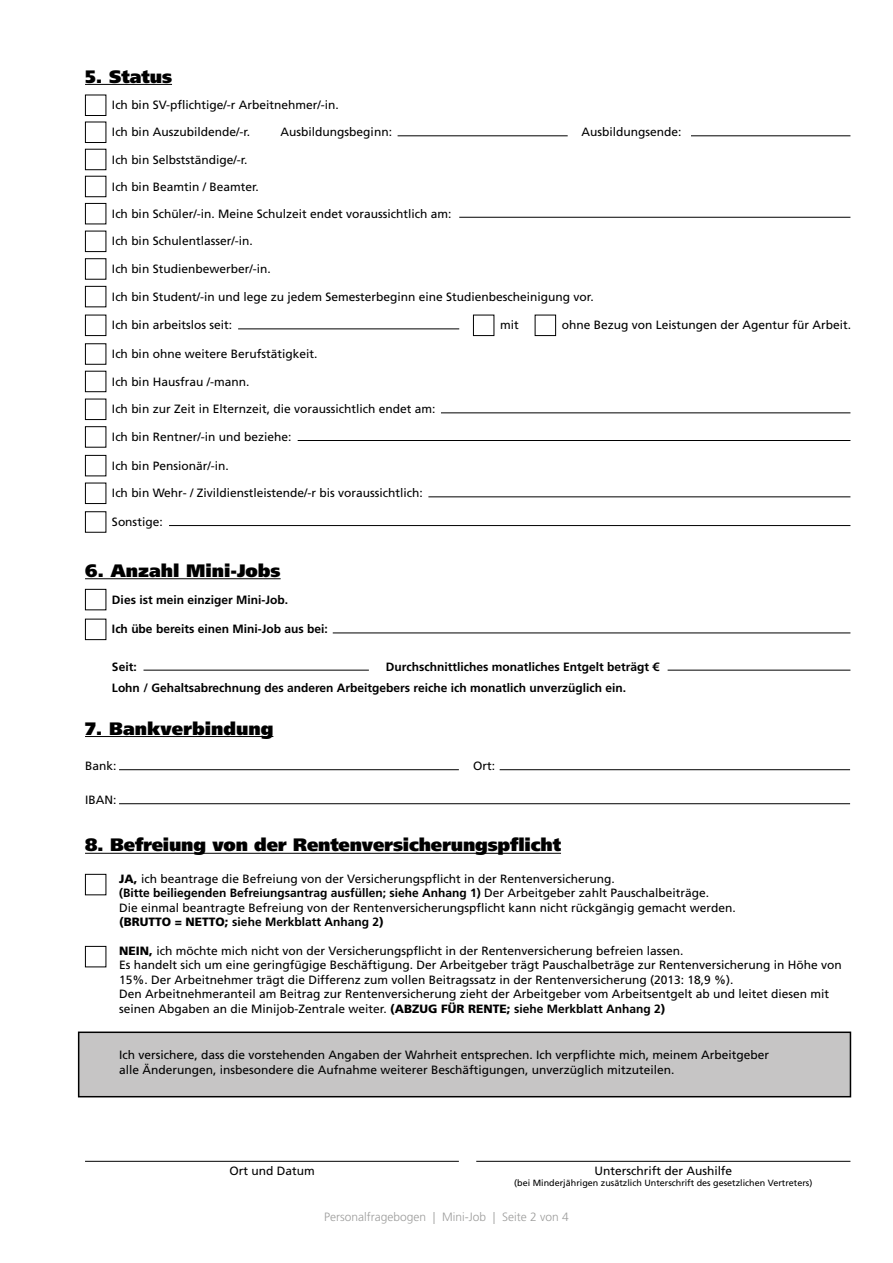
<style>
.page{position:relative;width:893px;height:1263px;background:#fff}
.page>*{position:absolute;margin:0;border:0;box-sizing:border-box;transform-origin:0 0}
.t1{font:900 18px "Frutiger LT Pro";letter-spacing:-.01em;color:#000}
.t2{font:12px/14.4px "Frutiger LT Pro";color:#000}
.t3{font:700 12px "Frutiger LT Pro";color:#000}
.t4{font:300 12px "Frutiger LT Pro";color:#9d9d9c}
.t5{font:9px "Frutiger LT Pro";color:#000}
.s1{font-weight:900}
.s2{font-weight:400}
.s3{font-weight:700}
</style>
<div class="page">
<div style="left:79px;top:1032px;width:771px;height:65px;background:#c6c5c5"></div>
<div style="left:78px;top:1031px;width:773px;height:66px;border:2px solid #000"></div>
<hr style="left:85px;top:1161px;width:374px;height:1px;background:#000">
<hr style="left:476px;top:1161px;width:374px;height:1px;background:#000">
<hr style="left:85px;top:853px;width:476px;height:1px;background:#000">
<div style="left:85px;top:946px;width:21px;height:21px;border:1px solid #000"></div>
<div style="left:85px;top:874px;width:21px;height:21px;border:1px solid #000"></div>
<div style="left:85px;top:95px;width:21px;height:21px;border:1px solid #000"></div>
<div style="left:85px;top:122px;width:21px;height:21px;border:1px solid #000"></div>
<div style="left:85px;top:149px;width:21px;height:21px;border:1px solid #000"></div>
<div style="left:85px;top:176px;width:21px;height:21px;border:1px solid #000"></div>
<div style="left:85px;top:203px;width:21px;height:21px;border:1px solid #000"></div>
<div style="left:85px;top:399px;width:21px;height:21px;border:1px solid #000"></div>
<div style="left:85px;top:483px;width:21px;height:21px;border:1px solid #000"></div>
<div style="left:85px;top:511px;width:21px;height:22px;border:1px solid #000"></div>
<div style="left:85px;top:426px;width:21px;height:22px;border:1px solid #000"></div>
<div style="left:85px;top:371px;width:21px;height:21px;border:1px solid #000"></div>
<div style="left:85px;top:455px;width:21px;height:21px;border:1px solid #000"></div>
<div style="left:85px;top:315px;width:21px;height:21px;border:1px solid #000"></div>
<div style="left:473px;top:315px;width:21px;height:21px;border:1px solid #000"></div>
<div style="left:85px;top:231px;width:21px;height:21px;border:1px solid #000"></div>
<div style="left:85px;top:258px;width:21px;height:22px;border:1px solid #000"></div>
<div style="left:85px;top:343px;width:21px;height:22px;border:1px solid #000"></div>
<div style="left:85px;top:286px;width:21px;height:21px;border:1px solid #000"></div>
<div style="left:535px;top:315px;width:21px;height:21px;border:1px solid #000"></div>
<hr style="left:459px;top:217px;width:391px;height:1px;background:#000">
<hr style="left:441px;top:412px;width:409px;height:1px;background:#000">
<hr style="left:428px;top:496px;width:422px;height:1px;background:#000">
<hr style="left:169px;top:525px;width:681px;height:1px;background:#000">
<hr style="left:298px;top:440px;width:552px;height:1px;background:#000">
<hr style="left:238px;top:328px;width:221px;height:1px;background:#000">
<hr style="left:398px;top:135px;width:170px;height:1px;background:#000">
<hr style="left:691px;top:135px;width:159px;height:1px;background:#000">
<hr style="left:85px;top:84px;width:87px;height:1px;background:#000">
<div style="left:85px;top:619px;width:21px;height:21px;border:1px solid #000"></div>
<div style="left:85px;top:589px;width:21px;height:21px;border:1px solid #000"></div>
<hr style="left:333px;top:632px;width:517px;height:1px;background:#000">
<hr style="left:144px;top:670px;width:225px;height:1px;background:#000">
<hr style="left:668px;top:670px;width:182px;height:1px;background:#000">
<hr style="left:85px;top:578px;width:196px;height:1px;background:#000">
<hr style="left:85px;top:736px;width:188px;height:1px;background:#000">
<hr style="left:119px;top:769px;width:340px;height:1px;background:#000">
<hr style="left:119px;top:803px;width:731px;height:1px;background:#000">
<hr style="left:500px;top:769px;width:350px;height:1px;background:#000">
<p class="t1" style="left:85px;top:65px;width:88px">5. Status</p>
<p class="t2" style="left:112px;top:98px;width:228px">Ich bin SV-pflichtige/-r Arbeitnehmer/-in.</p>
<p class="t2" style="left:112px;top:125px;width:140px">Ich bin Auszubildende/-r.</p>
<p class="t2" style="left:112px;top:152px;width:137px">Ich bin Selbstständige/-r.</p>
<p class="t2" style="left:112px;top:179px;width:148px">Ich bin Beamtin / Beamter.</p>
<p class="t2" style="left:112px;top:206px;width:341px">Ich bin Schüler/-in. Meine Schulzeit endet voraussichtlich am:</p>
<p class="t2" style="left:281px;top:125px;width:113px">Ausbildungsbeginn:</p>
<p class="t2" style="left:581px;top:125px;width:102px">Ausbildungsende:</p>
<p class="t2" style="left:112px;top:234px;width:142px">Ich bin Schulentlasser/-in.</p>
<p class="t2" style="left:112px;top:262px;width:160px">Ich bin Studienbewerber/-in.</p>
<p class="t2" style="left:112px;top:289px;width:483px">Ich bin Student/-in und lege zu jedem Semesterbeginn eine Studienbescheinigung vor.</p>
<p class="t2" style="left:112px;top:318px;width:122px">Ich bin arbeitslos seit:</p>
<p class="t2" style="left:500px;top:318px;width:20px">mit</p>
<p class="t2" style="left:562px;top:318px;width:291px">ohne Bezug von Leistungen der Agentur für Arbeit.</p>
<p class="t2" style="left:112px;top:347px;width:207px">Ich bin ohne weitere Berufstätigkeit.</p>
<p class="t2" style="left:112px;top:374px;width:139px">Ich bin Hausfrau /-mann.</p>
<p class="t2" style="left:112px;top:402px;width:325px">Ich bin zur Zeit in Elternzeit, die voraussichtlich endet am:</p>
<p class="t2" style="left:112px;top:430px;width:181px">Ich bin Rentner/-in und beziehe:</p>
<p class="t2" style="left:112px;top:458px;width:118px">Ich bin Pensionär/-in.</p>
<p class="t2" style="left:112px;top:486px;width:312px">Ich bin Wehr- / Zivildienstleistende/-r bis voraussichtlich:</p>
<p class="t2" style="left:112px;top:515px;width:52px">Sonstige:</p>
<p class="t1" style="left:85px;top:560px;width:197px">6. Anzahl Mini-Jobs</p>
<p class="t3" style="left:112px;top:592px;width:178px">Dies ist mein einziger Mini-Job.</p>
<p class="t3" style="left:112px;top:622px;width:217px">Ich übe bereits einen Mini-Job aus bei:</p>
<p class="t3" style="left:112px;top:659px;width:26px">Seit:</p>
<p class="t3" style="left:386px;top:659px;width:275px">Durchschnittliches monatliches Entgelt beträgt €</p>
<p class="t3" style="left:112px;top:680px;width:516px">Lohn / Gehaltsabrechnung des anderen Arbeitgebers reiche ich monatlich unverzüglich ein.</p>
<p class="t1" style="left:85px;top:717px;width:190px">7. Bankverbindung</p>
<p class="t2" style="left:85px;top:758px;width:33px">Bank:</p>
<p class="t2" style="left:85px;top:793px;width:33px">IBAN:</p>
<p class="t2" style="left:473px;top:758px;width:24px">Ort:</p>
<p class="t1" style="left:85px;top:834px;width:477px">8. Befreiung von der Rentenversicherungspflicht</p>
<p class="t2" style="left:119px;top:872px;width:497px"><span class="s1">JA,</span> ich beantrage die Befreiung von der Versicherungspflicht in der Rentenversicherung.</p>
<p class="t3" style="left:119px;top:886px;width:591px">(Bitte beiliegenden Befreiungsantrag ausfüllen; siehe Anhang 1) <span class="s2">Der Arbeitgeber zahlt Pauschalbeiträge.</span></p>
<p class="t2" style="left:119px;top:900px;width:618px">Die einmal beantragte Befreiung von der Rentenversicherungspflicht kann nicht rückgängig gemacht werden.</p>
<p class="t3" style="left:119px;top:915px;width:266px"><span class="s1">(BRUTTO = NETTO;</span> siehe Merkblatt Anhang 2<span class="s1">)</span></p>
<p class="t2" style="left:119px;top:944px;width:566px"><span class="s1">NEIN,</span> ich möchte mich nicht von der Versicherungspflicht in der Rentenversicherung befreien lassen.</p>
<p class="t2" style="left:119px;top:958px;width:724px">Es handelt sich um eine geringfügige Beschäftigung. Der Arbeitgeber trägt Pauschalbeträge zur Rentenversicherung in Höhe von<br>15%. Der Arbeitnehmer trägt die Differenz zum vollen Beitragssatz in der Rentenversicherung (2013: 18,9 %).</p>
<p class="t2" style="left:119px;top:987px;width:712px">Den Arbeitnehmeranteil am Beitrag zur Rentenversicherung zieht der Arbeitgeber vom Arbeitsentgelt ab und leitet diesen mit seinen Abgaben an die Minijob-Zentrale weiter. <span class="s1">(ABZUG FÜR RENTE;</span> <span class="s3">siehe Merkblatt Anhang 2</span><span class="s1">)</span></p>
<p class="t2" style="left:119px;top:1048px;width:651px">Ich versichere, dass die vorstehenden Angaben der Wahrheit entsprechen. Ich verpflichte mich, meinem Arbeitgeber</p>
<p class="t2" style="left:119px;top:1062px;width:557px">alle Änderungen, insbesondere die Aufnahme weiterer Beschäftigungen, unverzüglich mitzuteilen.</p>
<p class="t2" style="left:229px;top:1164px;width:87px">Ort und Datum</p>
<p class="t2" style="left:595px;top:1164px;width:139px">Unterschrift der Aushilfe</p>
<p class="t5" style="left:514px;top:1177px;width:300px">(bei Minderjährigen zusätzlich Unterschrift des gesetzlichen Vertreters)</p>
<p class="t4" style="left:324px;top:1210px;width:246px">Personalfragebogen | Mini-Job | Seite 2 von 4</p>
</div>
